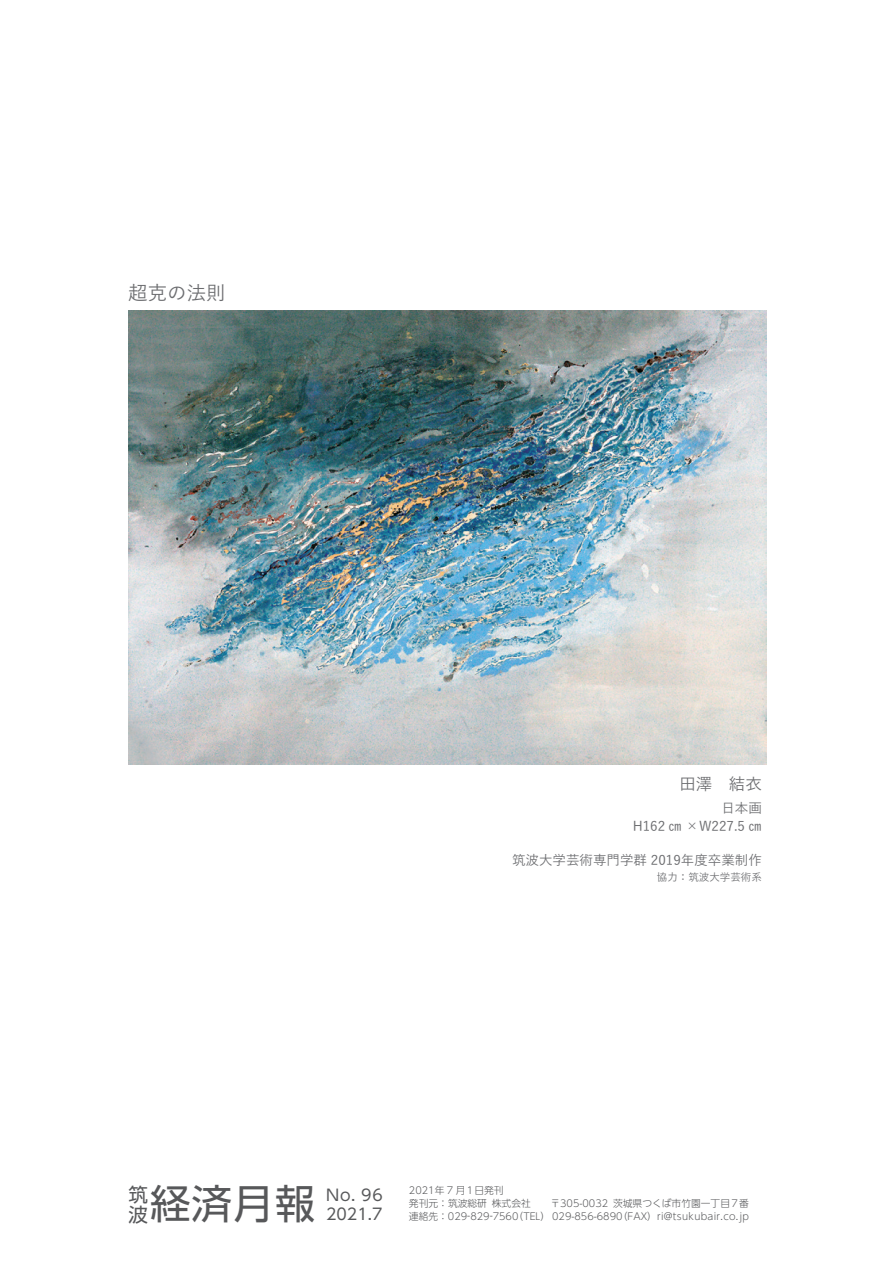
<style>
.page{position:relative;width:893px;height:1263px;background:#fff}
.page>*{position:absolute;margin:0;border:0;box-sizing:border-box;transform-origin:0 0}
.t1{font:40.5px "UD Shin Go Pro";color:#57585a}
.t2{font:500 19.5px "Yu Go";color:#6c6d70}
.t3{font:19.5px/20px "UD Shin Go Pro";color:#57585a}
.t4{font:500 16.5px "Yu Go";color:#6c6d70}
.t5{font:15.75px/19.5px "UD Shin Go Pr 6 N";color:#57585a}
.t6{font:500 13.5px/18px "Yu Go";color:#6c6d70;text-align:right}
.t7{font:500 10.5px "Yu Go";color:#6c6d70}
.t8{font:300 9.75px/13.2px "UD Shin Go Pro";color:#57585a}
</style>
<div class="page">
<img style="left:128px;top:310px;width:638px;height:455px">
<h2 class="t2" style="left:128px;top:275px;width:99px">超克の法則</h2>
<h3 class="t4" style="left:679px;top:768px;width:84px">田澤　結衣</h3>
<h3 class="t6" style="left:633px;top:797px;width:131px">日本画<br>H162 ㎝ ×W227.5 ㎝</h3>
<h3 class="t6" style="left:512px;top:849px;width:251px">筑波大学芸術専門学群 2019年度卒業制作</h3>
<p class="t7" style="left:646px;top:867px;width:117px">　協力：筑波大学芸術系</p>
<h1 class="t1" style="left:150px;top:1170px;width:167px">経済月報</h1>
<p class="t8" style="left:409px;top:1183px;width:342px">2021年 7 月1日発刊<br>発刊元：筑波総研株式会社　　〒305-0032 茨城県つくば市竹園一丁目7番連絡先：029-829-7560（TEL） 029-856-6890（FAX）ri@tsukubair.co.jp</p>
<h2 class="t3" style="left:128px;top:1184px;width:21px">筑波</h2>
<h3 class="t5" style="left:326px;top:1185px;width:58px">No. 96<br>2021.7</h3>
</div>
